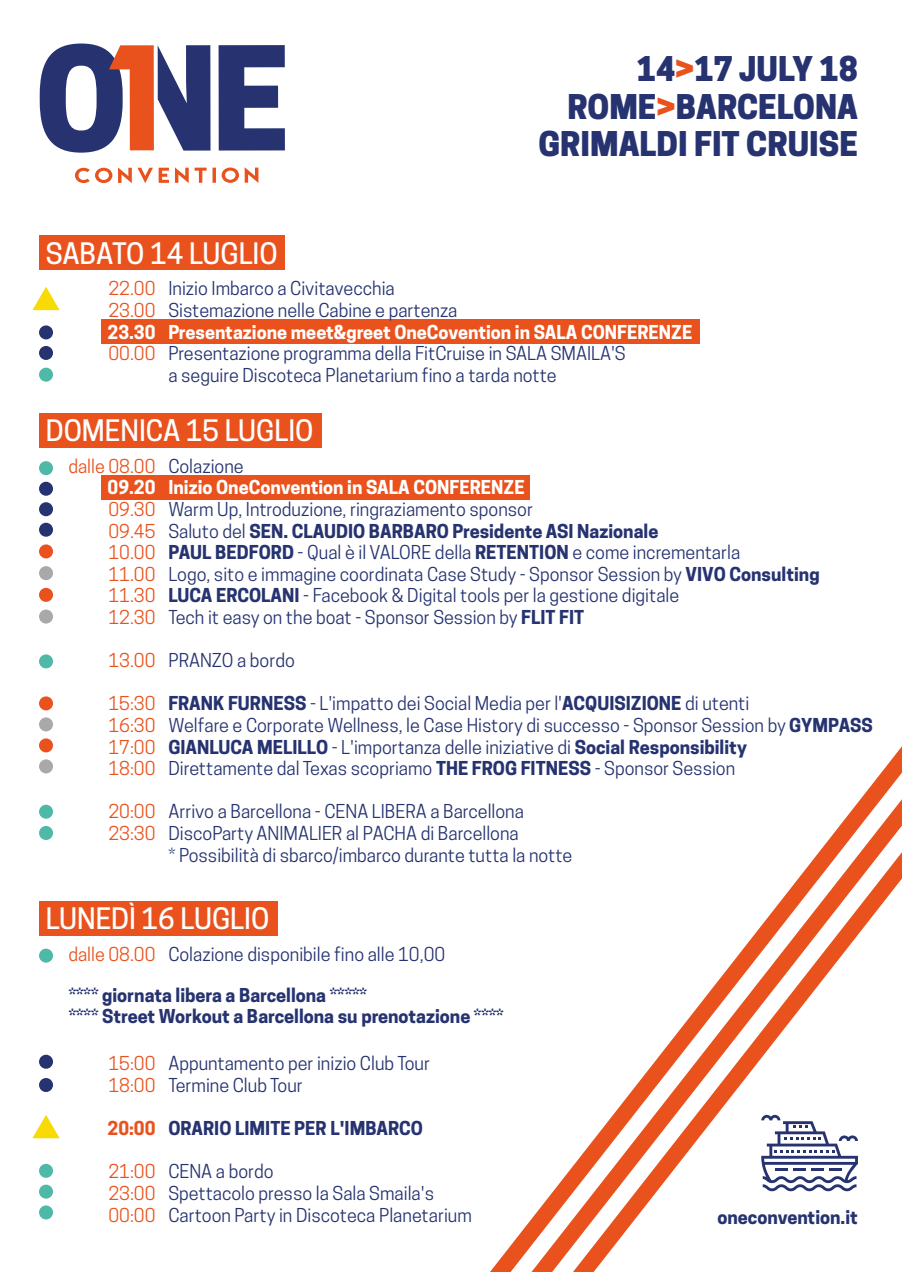
<style>
.page{position:relative;width:902px;height:1272px;background:#fff}
.page>*{position:absolute;margin:0;border:0;box-sizing:border-box;transform-origin:0 0}
.t1{font:800 31.95px/37.8px "Cooper Hewitt";color:#263370;text-align:right}
.t2{font:500 27.75px "Cooper Hewitt";color:#fff}
.t3{font:18px/21.6px "Cooper Hewitt";color:#263370}
.t4{font:18px/21.6px "Cooper Hewitt";color:#e9521d}
.t5{font:700 18px/21.6px "Cooper Hewitt";color:#263370}
.t6{font:700 18px "Cooper Hewitt";color:#fff}
.t7{font:700 18px "Cooper Hewitt";color:#e9521d}
.s1{color:#e9521d}
.s2{font-weight:700}
</style>
<div class="page">
<div style="left:102px;top:319px;width:598px;height:24px;background:#e9521d"></div>
<div style="left:40px;top:235px;width:245px;height:35px;background:#e9521d"></div>
<svg style="left:75px;top:168px;width:37px;height:15px"></svg>
<svg style="left:118px;top:167px;width:35px;height:16px"></svg>
<svg style="left:159px;top:168px;width:10px;height:15px"></svg>
<svg style="left:175px;top:167px;width:32px;height:16px"></svg>
<svg style="left:212px;top:168px;width:4px;height:15px"></svg>
<svg style="left:221px;top:167px;width:18px;height:16px"></svg>
<svg style="left:245px;top:167px;width:13px;height:16px"></svg>
<svg style="left:218px;top:45px;width:67px;height:105px"></svg>
<svg style="left:40px;top:43px;width:170px;height:110px"></svg>
<div style="left:40px;top:901px;width:238px;height:34px;background:#e9521d"></div>
<div style="left:102px;top:475px;width:428px;height:24px;background:#e9521d"></div>
<div style="left:40px;top:413px;width:282px;height:34px;background:#e9521d"></div>
<div style="left:39px;top:544px;width:14px;height:14px;background:#e9521d;border-radius:50%"></div>
<div style="left:39px;top:522px;width:14px;height:14px;background:#263370;border-radius:50%"></div>
<div style="left:39px;top:1054px;width:14px;height:14px;background:#263370;border-radius:50%"></div>
<div style="left:39px;top:1077px;width:14px;height:14px;background:#263370;border-radius:50%"></div>
<div style="left:39px;top:482px;width:14px;height:13px;background:#263370;border-radius:50%"></div>
<div style="left:39px;top:502px;width:14px;height:14px;background:#263370;border-radius:50%"></div>
<div style="left:39px;top:346px;width:14px;height:14px;background:#263370;border-radius:50%"></div>
<div style="left:39px;top:325px;width:14px;height:14px;background:#263370;border-radius:50%"></div>
<div style="left:39px;top:566px;width:14px;height:14px;background:#a9a9a9;border-radius:50%"></div>
<div style="left:39px;top:609px;width:14px;height:14px;background:#a9a9a9;border-radius:50%"></div>
<div style="left:39px;top:654px;width:14px;height:14px;background:#4fb9a8;border-radius:50%"></div>
<div style="left:39px;top:804px;width:14px;height:14px;background:#4fb9a8;border-radius:50%"></div>
<div style="left:39px;top:826px;width:14px;height:14px;background:#4fb9a8;border-radius:50%"></div>
<div style="left:39px;top:948px;width:14px;height:14px;background:#4fb9a8;border-radius:50%"></div>
<div style="left:39px;top:1163px;width:14px;height:14px;background:#4fb9a8;border-radius:50%"></div>
<div style="left:39px;top:1184px;width:14px;height:14px;background:#4fb9a8;border-radius:50%"></div>
<div style="left:39px;top:1205px;width:14px;height:14px;background:#4fb9a8;border-radius:50%"></div>
<div style="left:39px;top:461px;width:14px;height:14px;background:#4fb9a8;border-radius:50%"></div>
<div style="left:39px;top:367px;width:14px;height:14px;background:#4fb9a8;border-radius:50%"></div>
<div style="left:39px;top:717px;width:14px;height:14px;background:#a9a9a9;border-radius:50%"></div>
<div style="left:39px;top:759px;width:14px;height:14px;background:#a9a9a9;border-radius:50%"></div>
<div style="left:39px;top:588px;width:14px;height:14px;background:#e9521d;border-radius:50%"></div>
<div style="left:39px;top:696px;width:14px;height:14px;background:#e9521d;border-radius:50%"></div>
<div style="left:39px;top:738px;width:14px;height:14px;background:#e9521d;border-radius:50%"></div>
<svg style="left:32px;top:1115px;width:28px;height:23px"></svg>
<svg style="left:32px;top:287px;width:28px;height:23px"></svg>
<svg style="left:491px;top:781px;width:410px;height:490px"></svg>
<svg style="left:515px;top:834px;width:386px;height:437px"></svg>
<h1 class="t1" style="left:538px;top:50px;width:321px">14<span class="s1">&gt;</span>17 JULY 18<br>ROME<span class="s1">&gt;</span>BARCELONA<br>GRIMALDI FIT CRUISE</h1>
<h2 class="t2" style="left:46px;top:237px;width:233px">SABATO 14 LUGLIO</h2>
<p class="t4" style="left:108px;top:278px;width:49px">22.00<br>23.00</p>
<p class="t6" style="left:107px;top:321px;width:49px">23.30</p>
<p class="t4" style="left:108px;top:343px;width:49px">00.00</p>
<p class="t3" style="left:168px;top:278px;width:290px">Inizio Imbarco a Civitavecchia<br>Sistemazione nelle Cabine e partenza</p>
<p class="t6" style="left:168px;top:321px;width:525px">Presentazione meet&amp;greet OneCovention in SALA CONFERENZE</p>
<p class="t3" style="left:168px;top:343px;width:459px">Presentazione programma della FitCruise in SALA SMAILA'S a seguire Discoteca Planetarium fino a tarda notte</p>
<h2 class="t2" style="left:46px;top:414px;width:269px">DOMENICA 15 LUGLIO</h2>
<p class="t4" style="left:68px;top:455px;width:89px">dalle 08.00</p>
<p class="t6" style="left:107px;top:477px;width:49px">09.20</p>
<p class="t4" style="left:108px;top:498px;width:49px;text-align:justify">09.30<br>09.45<br>10.00<br>11.00<br>11.30<br>12.30</p>
<p class="t4" style="left:108px;top:649px;width:49px">13.00</p>
<p class="t4" style="left:108px;top:693px;width:49px;text-align:justify">15:30<br>16:30<br>17:00<br>18:00</p>
<p class="t4" style="left:108px;top:801px;width:49px">20:00<br>23:30</p>
<p class="t3" style="left:168px;top:455px;width:77px">Colazione</p>
<p class="t6" style="left:168px;top:477px;width:358px">Inizio OneConvention in SALA CONFERENZE</p>
<p class="t3" style="left:168px;top:498px;width:652px">Warm Up, Introduzione, ringraziamento sponsor<br>Saluto del <span class="s2">SEN. CLAUDIO BARBARO Presidente ASI Nazionale<br>PAUL BEDFORD</span> - Qual è il VALORE della <span class="s2">RETENTION</span> e come incrementarla<br>Logo, sito e immagine coordinata Case Study - Sponsor Session by <span class="s2">VIVO Consulting LUCA ERCOLANI</span> - Facebook &amp; Digital tools per la gestione digitale<br>Tech it easy on the boat - Sponsor Session by <span class="s2">FLIT FIT</span></p>
<p class="t3" style="left:168px;top:649px;width:128px">PRANZO a bordo</p>
<p class="t3" style="left:168px;top:693px;width:705px"><span class="s2">FRANK FURNESS</span> - L'impatto dei Social Media per l'<span class="s2">ACQUISIZIONE</span> di utenti<br>Welfare e Corporate Wellness, le Case History di successo - Sponsor Session by <span class="s2">GYMPASS GIANLUCA MELILLO</span> - L'importanza delle iniziative di <span class="s2">Social Responsibility<br></span>Direttamente dal Texas scopriamo <span class="s2">THE FROG FITNESS</span> - Sponsor Session</p>
<p class="t3" style="left:168px;top:801px;width:405px">Arrivo a Barcellona - CENA LIBERA a Barcellona<br>DiscoParty ANIMALIER al PACHA di Barcellona<br>* Possibilità di sbarco/imbarco durante tutta la notte</p>
<h2 class="t2" style="left:46px;top:902px;width:225px">LUNEDÌ 16 LUGLIO</h2>
<p class="t4" style="left:68px;top:943px;width:89px">dalle 08.00</p>
<p class="t5" style="left:69px;top:984px;width:436px">**** giornata libera a Barcellona *****<br>**** Street Workout a Barcellona su prenotazione ****</p>
<p class="t3" style="left:168px;top:943px;width:278px">Colazione disponibile fino alle 10,00</p>
<p class="t4" style="left:108px;top:1052px;width:49px">15:00<br>18:00</p>
<p class="t7" style="left:107px;top:1117px;width:49px">20:00</p>
<p class="t4" style="left:108px;top:1160px;width:49px;text-align:justify">21:00<br>23:00<br>00:00</p>
<p class="t3" style="left:168px;top:1052px;width:263px">Appuntamento per inizio Club Tour<br>Termine Club Tour</p>
<p class="t5" style="left:168px;top:1117px;width:256px">ORARIO LIMITE PER L'IMBARCO</p>
<p class="t3" style="left:168px;top:1160px;width:305px">CENA a bordo<br>Spettacolo presso la Sala Smaila's<br>Cartoon Party in Discoteca Planetarium</p>
<p class="t5" style="left:717px;top:1206px;width:142px">oneconvention.it</p>
</div>
